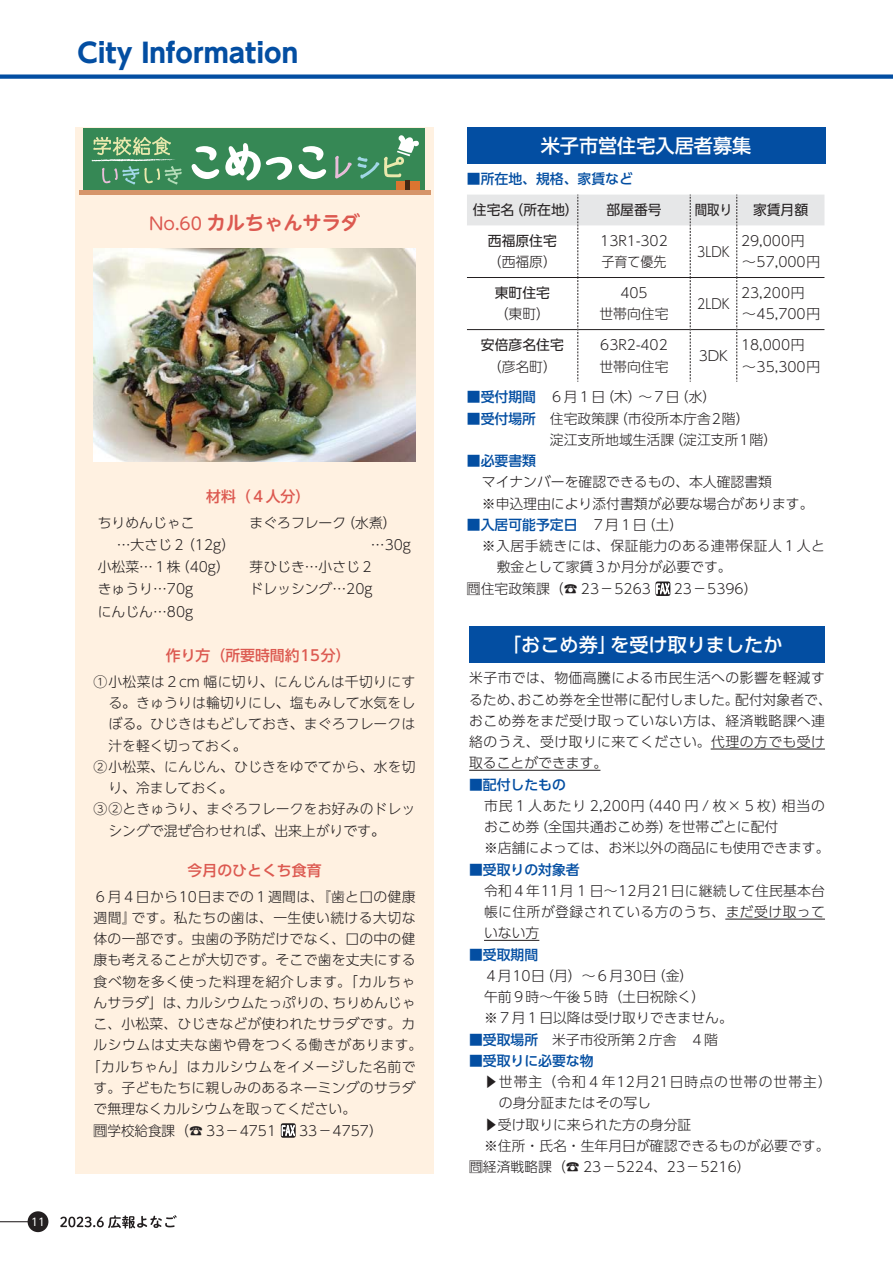
<style>
.page{position:relative;width:893px;height:1263px;background:#fff}
.page>*{position:absolute;margin:0;border:0;box-sizing:border-box;transform-origin:0 0}
.t1{font:26.55px "UD Shin Go Pro Bold 90 msp RKSJ H";color:#034ea2}
.t2{font:19.2px "UD Shin Go Pro Medium 90 msp RKSJ H";color:#fff}
.t3{font:19.2px "UD Shin M Go Pro De Bold 90 msp RKSJ H";color:#dc5950}
.t4{font:14.85px "UD Shin Go Pro Medium 90 msp RKSJ H";color:#dc5950}
.t5{font:13.8px/21.3px "UD Shin Go Pro Light 90 msp RKSJ H";color:#231f20}
.t6{font:13.8px "UD Shin M Go Pro Light 90 msp RKSJ H";letter-spacing:.01em;color:#231f20}
.t7{font:13.8px/21.3px "UD Shin Go Pro Light 90 msp RKSJ H";letter-spacing:.03em;color:#231f20}
.t8{font:13.8px "UD Shin Go Pro Light 90 msp RKSJ H";letter-spacing:.04em;color:#231f20}
.t9{font:13.8px "UD Shin Go Pro Medium 90 msp RKSJ H";color:#034ea2}
.t10{font:13.8px "UD Shin Go Pro Regular 90 msp RKSJ H";color:#231f20}
.t11{font:13.8px "UD Shin Go Pro Light 90 msp RKSJ H";letter-spacing:.075em;color:#231f20}
.t12{font:13.8px "UD Shin Go Pro Light 90 msp RKSJ H";letter-spacing:.02em;color:#231f20}
.t13{font:13.8px "UD Shin Go Pro Light 90 msp RKSJ H";letter-spacing:.035em;color:#231f20}
.t14{font:13.8px "UD Shin Go Pro Light 90 msp RKSJ H";color:#231f20;scale:.9 1}
.t15{font:13.8px "UD Shin Go Pro Regular 90 msp RKSJ H";color:#231f20;scale:.9 1}
.t16{font:10.65px "UD Shin Go Pro Regular 90 msp RKSJ H";color:#fff}
.s1{font-family:"UD Shin M Go Pro Regular 90 msp RKSJ H";font-size:16.95px}
.s2{font-family:"UD Shin M Go Pro Light 90 msp RKSJ H"}
.s3{font-family:"UD Shin Go Pro Medium 90 msp RKSJ H";color:#034ea2}
.s4{font-family:"UD Shin Go Pro Light 90 msp RKSJ H";color:#231f20}
</style>
<div class="page">
<div style="left:75px;top:128px;width:359px;height:1046px;background:#fff1e1"></div>
<img style="left:94px;top:248px;width:321px;height:213px">
<div style="left:84px;top:129px;width:341px;height:61px;background:#368855"></div>
<div style="left:396px;top:181px;width:23px;height:10px;background:#db7530"></div>
<hr style="left:406px;top:180px;width:4px;height:13px;background:#432815">
<svg style="left:92px;top:137px;width:90px;height:48px"></svg>
<div style="left:79px;top:190px;width:351px;height:5px;background:#d6956a"></div>
<svg style="left:335px;top:135px;width:84px;height:44px"></svg>
<svg style="left:298px;top:146px;width:28px;height:33px"></svg>
<svg style="left:192px;top:146px;width:27px;height:33px"></svg>
<svg style="left:225px;top:143px;width:67px;height:37px"></svg>
<svg style="left:281px;top:1123px;width:15px;height:15px"></svg>
<svg style="left:281px;top:1123px;width:14px;height:15px"></svg>
<div style="left:467px;top:128px;width:358px;height:36px;background:#034ea2"></div>
<svg style="left:467px;top:195px;width:357px;height:187px"></svg>
<hr style="left:467px;top:277px;width:270px;height:1px;background:#231f20">
<hr style="left:737px;top:277px;width:87px;height:1px;background:#231f20">
<svg style="left:655px;top:582px;width:15px;height:14px"></svg>
<svg style="left:656px;top:581px;width:14px;height:15px"></svg>
<hr style="left:0;top:1221px;width:30px;height:1px;background:#231f20">
<div style="left:28px;top:1211px;width:20px;height:21px;background:#231f20;border-radius:50%"></div>
<div style="left:0;top:74px;width:893px;height:5px;background:#034ea2"></div>
<hr style="left:711px;top:749px;width:114px;height:1px;background:#231f20">
<hr style="left:469px;top:770px;width:131px;height:1px;background:#231f20">
<hr style="left:725px;top:919px;width:100px;height:1px;background:#231f20">
<hr style="left:484px;top:940px;width:55px;height:1px;background:#231f20">
<div style="left:469px;top:626px;width:356px;height:37px;background:#034ea2"></div>
<svg style="left:60px;top:1215px;width:117px;height:14px"></svg>
<h1 class="t1" style="left:78px;top:43px;width:222px">City Information</h1>
<h2 class="t3" style="left:149px;top:215px;width:212px"><span class="s1">No.60</span> カルちゃんサラダ</h2>
<p class="t16" style="left:31px;top:1218px;width:16px">11</p>
<p class="t4" style="left:206px;top:491px;width:106px">材料（４人分）</p>
<p class="t5" style="left:117px;top:515px;width:120px;text-indent:-19px">ちりめんじゃこ<br>…大さじ２（12g）</p>
<p class="t5" style="left:371px;top:515px;width:42px;text-indent:-121px">まぐろフレーク（水煮）…30g</p>
<p class="t5" style="left:98px;top:558px;width:134px">小松菜…１株（40g）</p>
<p class="t5" style="left:249px;top:558px;width:126px">芽ひじき…小さじ２</p>
<p class="t5" style="left:98px;top:580px;width:97px">きゅうり…70g</p>
<p class="t5" style="left:249px;top:580px;width:125px">ドレッシング…20g</p>
<p class="t5" style="left:98px;top:603px;width:97px">にんじん…80g</p>
<p class="t4" style="left:166px;top:650px;width:186px">作り方（所要時間約15分）</p>
<p class="t6" style="left:94px;top:676px;width:323px">① 小松菜は２cm 幅に切り、にんじんは千切りにす</p>
<p class="t6" style="left:108px;top:698px;width:308px">る。きゅうりは輪切りにし、塩もみして水気をし</p>
<p class="t6" style="left:108px;top:719px;width:308px">ぼる。ひじきはもどしておき、まぐろフレークは</p>
<p class="t6" style="left:108px;top:740px;width:140px">汁を軽く切っておく。</p>
<p class="t6" style="left:94px;top:762px;width:323px">② 小松菜、にんじん、ひじきをゆでてから、水を切</p>
<p class="t6" style="left:108px;top:783px;width:126px">り、冷ましておく。</p>
<p class="t6" style="left:94px;top:804px;width:323px">③ ②ときゅうり、まぐろフレークをお好みのドレッ</p>
<p class="t6" style="left:108px;top:825px;width:278px">シングで混ぜ合わせれば、出来上がりです。</p>
<p class="t4" style="left:188px;top:865px;width:135px">今月のひとくち食育</p>
<p class="t12" style="left:94px;top:891px;width:323px">６月４日から10日までの１週間は、『歯と口の健康</p>
<p class="t7" style="left:94px;top:909px;width:323px">週間』です。私たちの歯は、一生使い続ける大切な</p>
<p class="t5" style="left:94px;top:930px;width:323px">体の一部です。虫歯の予防だけでなく、口の中の健</p>
<p class="t5" style="left:94px;top:951px;width:323px">康も考えることが大切です。そこで歯を丈夫にする</p>
<p class="t8" style="left:94px;top:976px;width:323px">食べ物を多く使った料理を紹介します。「カルちゃ</p>
<p class="t5" style="left:94px;top:994px;width:323px">んサラダ」は、カルシウムたっぷりの、ちりめんじゃ</p>
<p class="t5" style="left:94px;top:1015px;width:323px">こ、小松菜、ひじきなどが使われたサラダです。カ</p>
<p class="t8" style="left:94px;top:1040px;width:330px">ルシウムは丈夫な歯や骨をつくる働きがあります。</p>
<p class="t13" style="left:87px;top:1061px;width:330px">「カルちゃん」はカルシウムをイメージした名前で</p>
<p class="t5" style="left:94px;top:1079px;width:323px">す。子どもたちに親しみのあるネーミングのサラダ</p>
<p class="t5" style="left:94px;top:1100px;width:264px">で無理なくカルシウムを取ってください。</p>
<p class="t5" style="left:94px;top:1122px;width:184px">問<span class="s2">学校給食課</span>（☎ 33－4751</p>
<p class="t5" style="left:299px;top:1122px;width:85px">33－4757）</p>
<h2 class="t2" style="left:541px;top:139px;width:212px">米子市営住宅入居者募集</h2>
<p class="t9" style="left:467px;top:174px;width:167px">■所在地、規格、家賃など</p>
<p class="t10" style="left:473px;top:205px;width:107px">住宅名（所在地）</p>
<p class="t10" style="left:606px;top:205px;width:57px">部屋番号</p>
<p class="t15" style="left:695px;top:205px;width:43px">間取り</p>
<p class="t10" style="left:753px;top:205px;width:57px">家賃月額</p>
<p class="t10" style="left:488px;top:236px;width:71px">西福原住宅</p>
<p class="t5" style="left:488px;top:253px;width:71px">（西福原）</p>
<p class="t5" style="left:600px;top:232px;width:69px">13R1-302子育て優先</p>
<p class="t14" style="left:697px;top:246px;width:38px">3LDK</p>
<p class="t5" style="left:741px;top:232px;width:81px">29,000円～57,000円</p>
<p class="t10" style="left:495px;top:288px;width:57px">東町住宅</p>
<p class="t5" style="left:495px;top:305px;width:57px">（東町）</p>
<p class="t5" style="left:599px;top:284px;width:71px;text-align:center">405<br>世帯向住宅</p>
<p class="t14" style="left:697px;top:298px;width:38px">2LDK</p>
<p class="t5" style="left:741px;top:284px;width:81px">23,200円～45,700円</p>
<p class="t10" style="left:481px;top:340px;width:84px">安倍彦名住宅</p>
<p class="t5" style="left:488px;top:358px;width:71px">（彦名町）</p>
<p class="t5" style="left:599px;top:336px;width:71px">63R2-402世帯向住宅</p>
<p class="t5" style="left:699px;top:347px;width:31px">3DK</p>
<p class="t5" style="left:741px;top:336px;width:81px">18,000円～35,300円</p>
<p class="t5" style="left:467px;top:388px;width:251px"><span class="s3">■受付期間</span> ６月１日（木）～７日（水）</p>
<p class="t5" style="left:467px;top:410px;width:312px"><span class="s3">■受付場所</span>　住宅政策課（市役所本庁舎２階）<br>　　　　　　淀江支所地域生活課（淀江支所１階）</p>
<p class="t9" style="left:467px;top:456px;width:71px">■必要書類</p>
<p class="t5" style="left:482px;top:473px;width:333px">マイナンバーを確認できるもの、本人確認書類<br>※申込理由により添付書類が必要な場合があります。</p>
<p class="t9" style="left:467px;top:520px;width:218px">■入居可能予定日<span class="s4">　７月１日（土）</span></p>
<p class="t8" style="left:482px;top:541px;width:345px">※入居手続きには、保証能力のある連帯保証人１人と</p>
<p class="t5" style="left:497px;top:558px;width:236px">敷金として家賃３か月分が必要です。</p>
<p class="t5" style="left:467px;top:580px;width:185px">問住宅政策課（☎ 23－5263</p>
<p class="t5" style="left:674px;top:580px;width:85px">23－5396）</p>
<h2 class="t2" style="left:502px;top:637px;width:282px">「おこめ券」を受け取りましたか</h2>
<p class="t7" style="left:469px;top:669px;width:364px">米子市では、物価高騰による市民生活への影響を軽減するため、おこめ券を全世帯に配付しました。配付対象者で、おこめ券をまだ受け取っていない方は、経済戦略課へ連絡のうえ、受け取りに来てください。代理の方でも受け取ることができます。</p>
<p class="t9" style="left:469px;top:779px;width:98px">■配付したもの</p>
<p class="t5" style="left:484px;top:797px;width:347px">市民１人あたり 2,200円（440 円 / 枚×５枚）相当のおこめ券（全国共通おこめ券）を世帯ごとに配付<br>※店舗によっては、お米以外の商品にも使用できます。</p>
<p class="t9" style="left:469px;top:864px;width:112px">■受取りの対象者</p>
<p class="t5" style="left:484px;top:882px;width:342px;text-align:justify">令和４年11月 1 日～12月21日に継続して住民基本台帳に住所が登録されている方のうち、まだ受け取っていない方</p>
<p class="t9" style="left:469px;top:949px;width:71px">■受取期間</p>
<p class="t5" style="left:484px;top:967px;width:250px">４月10日（月）～６月30日（金）<br>午前９時～午後５時（土日祝除く）<br>※７月１日以降は受け取りできません。</p>
<p class="t5" style="left:469px;top:1031px;width:250px"><span class="s3">■受取場所　</span>米子市役所第２庁舎　４階</p>
<p class="t9" style="left:469px;top:1056px;width:154px">■受取りに必要な物<span class="s4">　　</span></p>
<p class="t11" style="left:484px;top:1077px;width:349px">▶世帯主（令和４年12月21日時点の世帯の世帯主）</p>
<p class="t5" style="left:499px;top:1094px;width:154px">の身分証またはその写し</p>
<p class="t5" style="left:484px;top:1116px;width:209px">▶受け取りに来られた方の身分証</p>
<p class="t5" style="left:484px;top:1137px;width:347px">※住所・氏名・生年月日が確認できるものが必要です。</p>
<p class="t5" style="left:469px;top:1158px;width:283px">問経済戦略課（☎ 23－5224、23－5216）</p>
</div>
